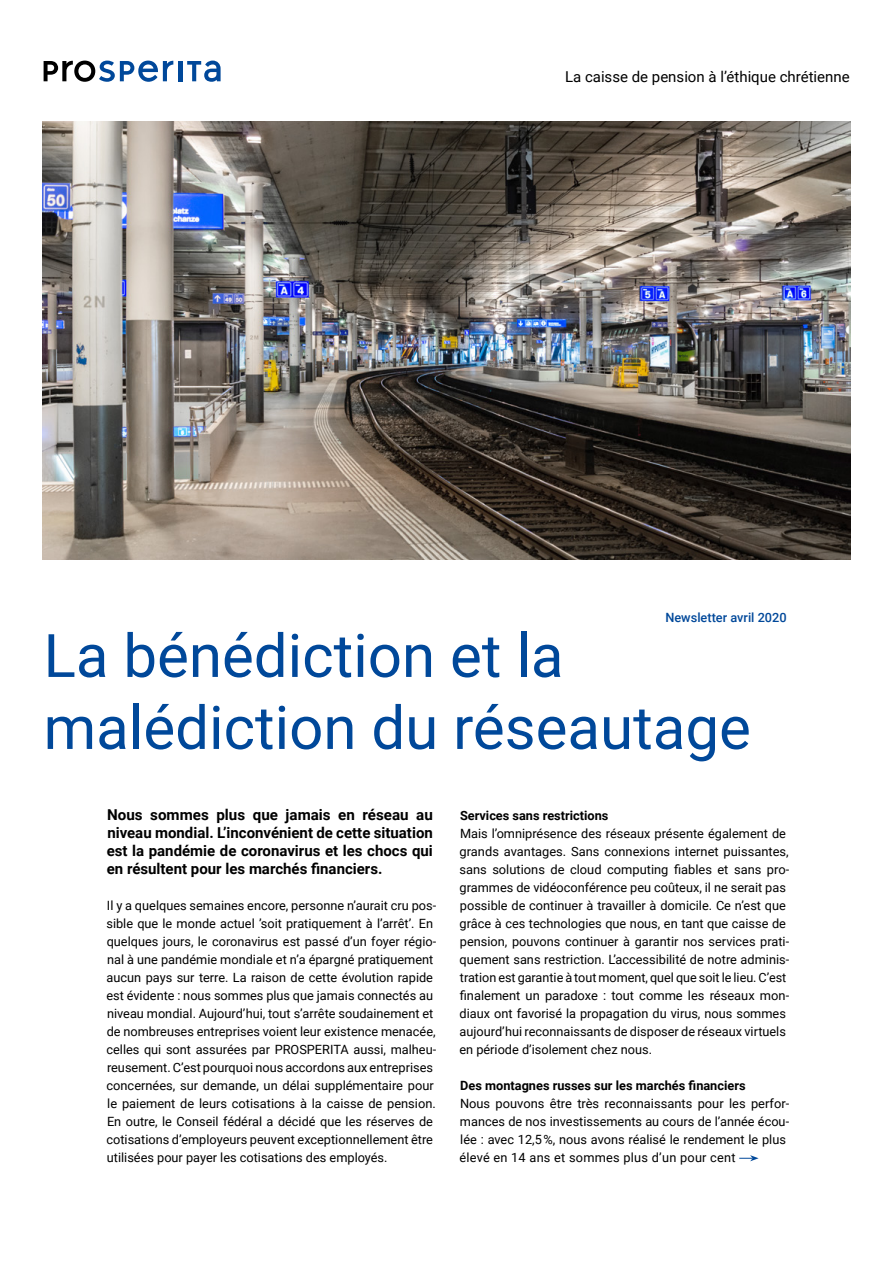
<style>
.page{position:relative;width:893px;height:1263px;background:#fff}
.page>*{position:absolute;margin:0;border:0;box-sizing:border-box;transform-origin:0 0}
.t1{font:60px/72px "Roboto";color:#00489a}
.t2{font:700 15px/18px "Roboto";color:#000;text-align:justify}
.t3{font:15px "Roboto";color:#000}
.t4{font:12.75px/18px "Roboto";color:#000}
.t5{font:700 12.75px "Roboto";color:#000}
.t6{font:500 12.75px "Roboto";color:#00489a}
</style>
<div class="page">
<img style="left:42px;top:121px;width:808px;height:438px">
<hr style="left:178px;top:61px;width:4px;height:20px;background:#00489a">
<svg style="left:44px;top:61px;width:129px;height:21px"></svg>
<svg style="left:187px;top:61px;width:34px;height:21px"></svg>
<svg style="left:739px;top:1155px;width:20px;height:6px"></svg>
<p class="t3" style="left:565px;top:66px;width:286px">La caisse de pension à l’éthique chrétienne</p>
<p class="t6" style="left:665px;top:608px;width:123px">Newsletter avril 2020</p>
<h1 class="t1" style="left:44px;top:617px;width:709px">La bénédiction et la malédiction du réseautage</h1>
<p class="t2" style="left:107px;top:805px;width:328px">Nous sommes plus que jamais en réseau au niveau mondial. L’inconvénient de cette situation est la pandémie de coronavirus et les chocs qui en résultent pour les marchés financiers.</p>
<p class="t4" style="left:106px;top:896px;width:331px">Il y a quelques semaines encore, personne n’aurait cru pos&shy;sible que le monde actuel ’soit pratiquement à l’arrêt’. En quelques jours, le coronavirus est passé d’un foyer régio&shy;nal à une pandémie mondiale et n’a épargné pratiquement aucun pays sur terre. La raison de cette évolution rapide est évidente : nous sommes plus que jamais connectés au niveau mondial. Aujourd’hui, tout s’arrête soudainement et de nombreuses entreprises voient leur existence menacée, celles qui sont assurées par PROSPERITA aussi, malheu&shy;reusement. C’est pourquoi nous accordons aux entreprises concernées, sur demande, un délai supplémentaire pour le paiement de leurs cotisations à la caisse de pension.<br>En outre, le Conseil fédéral a décidé que les réserves de cotisations d’employeurs peuvent exceptionnellement être utilisées pour payer les cotisations des employés.</p>
<p class="t5" style="left:460px;top:806px;width:150px">Services sans restrictions</p>
<p class="t4" style="left:459px;top:824px;width:331px">Mais l’omniprésence des réseaux présente également de grands avantages. Sans connexions internet puissantes, sans solutions de cloud computing fiables et sans pro&shy;grammes de vidéoconférence peu coûteux, il ne serait pas possible de continuer à travailler à domicile. Ce n’est que grâce à ces technologies que nous, en tant que caisse de pension, pouvons continuer à garantir nos services prati&shy;quement sans restriction. L’accessibilité de notre adminis&shy;tration est garantie à tout moment, quel que soit le lieu. C’est finalement un paradoxe : tout comme les réseaux mon&shy;diaux ont favorisé la propagation du virus, nous sommes aujourd’hui reconnaissants de disposer de réseaux virtuels en période d’isolement chez nous.</p>
<p class="t5" style="left:460px;top:1076px;width:287px">Des montagnes russes sur les marchés financiers</p>
<p class="t4" style="left:459px;top:1094px;width:331px">Nous pouvons être très reconnaissants pour les perfor&shy;mances de nos investissements au cours de l’année écou&shy;lée : avec 12,5 %, nous avons réalisé le rendement le plus élevé en 14 ans et sommes plus d’un pour cent</p>
</div>
